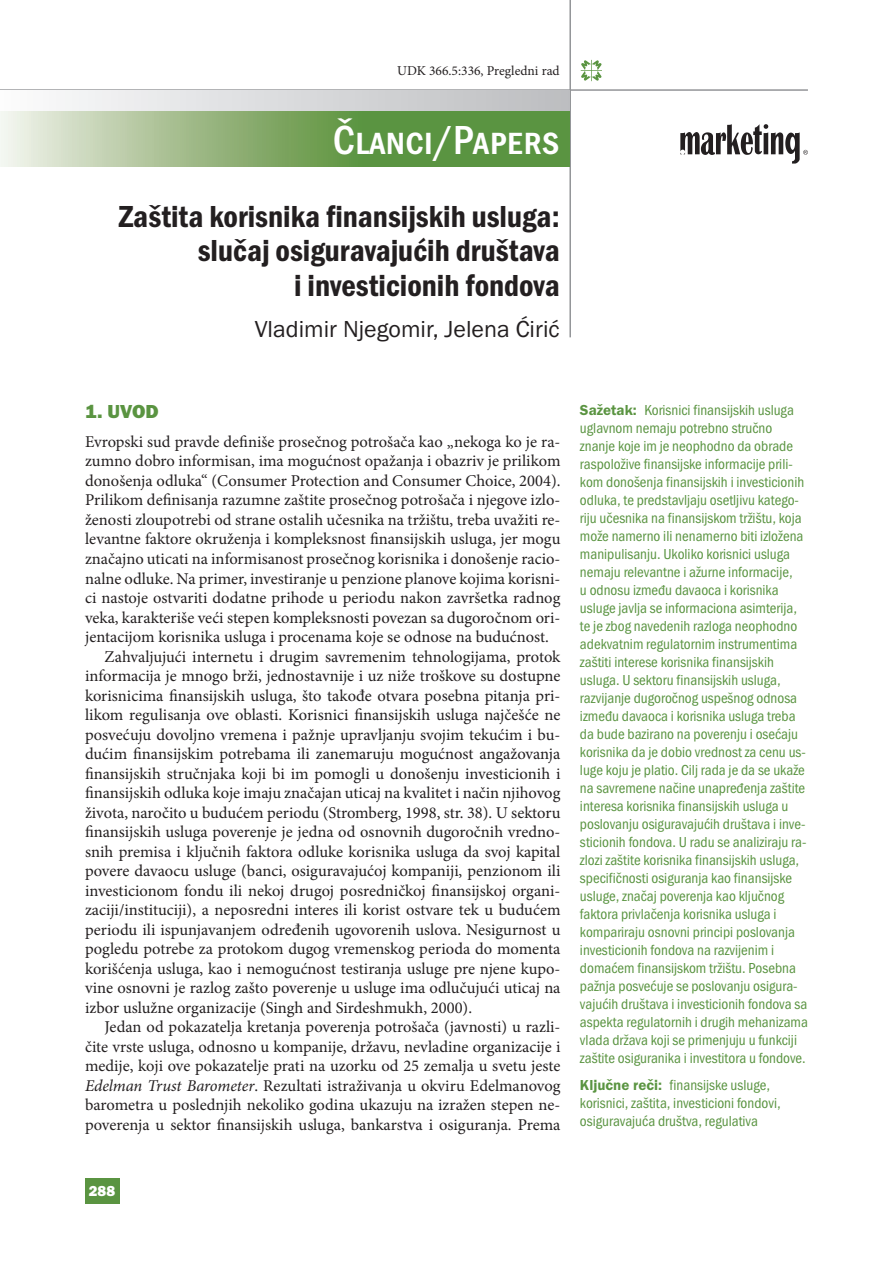
<style>
.page{position:relative;width:893px;height:1263px;background:#fff}
.page>*{position:absolute;margin:0;border:0;box-sizing:border-box;transform-origin:0 0}
.t1{font:500 condensed 42px "Franklin Got SC Itc TEE";color:#fff}
.t2{font:600 condensed 31.5px/34.5px "Franklin Got Itc TEE";color:#231f20;text-align:right}
.t3{font:24px "Franklin Got Itc TEE";color:#231f20}
.t4{font:19.5px "Franklin Got Itc TEE Heav";color:#5a9441}
.t5{font:16.5px "Minion Pro";color:#231f20}
.t6{font:condensed 15px/18px "Franklin Got Itc TEE";color:#5a9441}
.t7{font:15px "Franklin Got Itc TEE Heav";color:#fff}
.t8{font:13.5px "Minion Pro";color:#231f20}
.s1{font-style:italic}
.s2{font-weight:600;font-stretch:normal}
</style>
<div class="page">
<hr style="left:0;top:89px;width:808px;height:2px;background:#939598">
<hr style="left:569px;top:0;width:2px;height:337px;background:#939598">
<svg style="left:0;top:110px;width:569px;height:57px;background:#8bb075"></svg>
<div style="left:0;top:91px;width:569px;height:19px;background:linear-gradient(to right,#fbfcfc,#bbbdbf)"></div>
<svg style="left:680px;top:124px;width:128px;height:40px"></svg>
<svg style="left:581px;top:60px;width:21px;height:21px"></svg>
<div style="left:85px;top:1178px;width:34px;height:25px;background:#5a9441"></div>
<p class="t8" style="left:397px;top:62px;width:164px">UDK 366.5:336, Pregledni rad</p>
<h1 class="t1" style="left:333px;top:117px;width:228px">Članci/Papers</h1>
<h2 class="t2" style="left:119px;top:199px;width:442px">Zaštita korisnika finansijskih usluga: slučaj osiguravajućih društava<br>i investicionih fondova</h2>
<h3 class="t3" style="left:255px;top:316px;width:306px">Vladimir Njegomir, Jelena Ćirić</h3>
<p class="t4" style="left:85px;top:401px;width:75px">1. UVOD</p>
<p class="t5" style="left:85px;top:431px;width:477px">Evropski sud pravde definiše prosečnog potrošača kao „nekoga ko je ra-</p>
<p class="t5" style="left:85px;top:450px;width:477px">zumno dobro informisan, ima mogućnost opažanja i obazriv je prilikom</p>
<p class="t5" style="left:85px;top:470px;width:477px">donošenja odluka“ (Consumer Protection and Consumer Choice, 2004).</p>
<p class="t5" style="left:85px;top:489px;width:477px">Prilikom definisanja razumne zaštite prosečnog potrošača i njegove izlo-</p>
<p class="t5" style="left:85px;top:509px;width:477px">ženosti zloupotrebi od strane ostalih učesnika na tržištu, treba uvažiti re-</p>
<p class="t5" style="left:85px;top:528px;width:477px">levantne faktore okruženja i kompleksnost finansijskih usluga, jer mogu</p>
<p class="t5" style="left:85px;top:548px;width:477px">značajno uticati na informisanost prosečnog korisnika i donošenje racio-</p>
<p class="t5" style="left:85px;top:567px;width:477px">nalne odluke. Na primer, investiranje u penzione planove kojima korisni-</p>
<p class="t5" style="left:85px;top:587px;width:477px">ci nastoje ostvariti dodatne prihode u periodu nakon završetka radnog</p>
<p class="t5" style="left:85px;top:606px;width:477px">veka, karakteriše veći stepen kompleksnosti povezan sa dugoročnom ori-</p>
<p class="t5" style="left:85px;top:626px;width:465px">jentacijom korisnika usluga i procenama koje se odnose na budućnost.</p>
<p class="t5" style="left:105px;top:645px;width:457px">Zahvaljujući internetu i drugim savremenim tehnologijama, protok</p>
<p class="t5" style="left:85px;top:665px;width:477px">informacija je mnogo brži, jednostavnije i uz niže troškove su dostupne</p>
<p class="t5" style="left:85px;top:684px;width:477px">korisnicima finansijskih usluga, što takođe otvara posebna pitanja pri-</p>
<p class="t5" style="left:85px;top:704px;width:477px">likom regulisanja ove oblasti. Korisnici finansijskih usluga najčešće ne</p>
<p class="t5" style="left:85px;top:723px;width:477px">posvećuju dovoljno vremena i pažnje upravljanju svojim tekućim i bu-</p>
<p class="t5" style="left:85px;top:743px;width:477px">dućim finansijskim potrebama ili zanemaruju mogućnost angažovanja</p>
<p class="t5" style="left:85px;top:762px;width:477px">finansijskih stručnjaka koji bi im pomogli u donošenju investicionih i</p>
<p class="t5" style="left:85px;top:782px;width:477px">finansijskih odluka koje imaju značajan uticaj na kvalitet i način njihovog</p>
<p class="t5" style="left:85px;top:801px;width:477px">života, naročito u budućem periodu (Stromberg, 1998, str. 38). U sektoru</p>
<p class="t5" style="left:85px;top:821px;width:477px">finansijskih usluga poverenje je jedna od osnovnih dugoročnih vredno-</p>
<p class="t5" style="left:85px;top:840px;width:477px">snih premisa i ključnih faktora odluke korisnika usluga da svoj kapital</p>
<p class="t5" style="left:85px;top:860px;width:477px">povere davaocu usluge (banci, osiguravajućoj kompaniji, penzionom ili</p>
<p class="t5" style="left:85px;top:879px;width:477px">investicionom fondu ili nekoj drugoj posredničkoj finansijskoj organi-</p>
<p class="t5" style="left:85px;top:899px;width:477px">zaciji/instituciji), a neposredni interes ili korist ostvare tek u budućem</p>
<p class="t5" style="left:85px;top:918px;width:477px">periodu ili ispunjavanjem određenih ugovorenih uslova. Nesigurnost u</p>
<p class="t5" style="left:85px;top:938px;width:477px">pogledu potrebe za protokom dugog vremenskog perioda do momenta</p>
<p class="t5" style="left:85px;top:957px;width:477px">korišćenja usluga, kao i nemogućnost testiranja usluge pre njene kupo-</p>
<p class="t5" style="left:85px;top:977px;width:477px">vine osnovni je razlog zašto poverenje u usluge ima odlučujući uticaj na</p>
<p class="t5" style="left:85px;top:996px;width:389px">izbor uslužne organizacije (Singh and Sirdeshmukh, 2000).</p>
<p class="t5" style="left:105px;top:1016px;width:457px">Jedan od pokazatelja kretanja poverenja potrošača (javnosti) u razli-</p>
<p class="t5" style="left:85px;top:1035px;width:477px">čite vrste usluga, odnosno u kompanije, državu, nevladine organizacije i</p>
<p class="t5" style="left:85px;top:1055px;width:477px">medije, koji ove pokazatelje prati na uzorku od 25 zemalja u svetu jeste</p>
<p class="t5" style="left:85px;top:1074px;width:477px"><span class="s1">Edelman Trust Barometer</span>. Rezultati istraživanja u okviru Edelmanovog</p>
<p class="t5" style="left:85px;top:1094px;width:477px">barometra u poslednjih nekoliko godina ukazuju na izražen stepen ne-</p>
<p class="t5" style="left:85px;top:1113px;width:477px">poverenja u sektor finansijskih usluga, bankarstva i osiguranja. Prema</p>
<p class="t6" style="left:580px;top:401px;width:229px"><span class="s2">Sažetak:</span> Korisnici finansijskih usluga uglavnom nemaju potrebno stručno znanje koje im je neophodno da obrade raspoložive finansijske informacije prili&shy;kom donošenja finansijskih i investicionih odluka, te predstavljaju osetljivu katego&shy;riju učesnika na finansijskom tržištu, koja može namerno ili nenamerno biti izložena manipulisanju. Ukoliko korisnici usluga nemaju relevantne i ažurne informacije,<br>u odnosu između davaoca i korisnika usluge javlja se informaciona asimterija, te je zbog navedenih razloga neophodno adekvatnim regulatornim instrumentima zaštiti interese korisnika finansijskih usluga. U sektoru finansijskih usluga, razvijanje dugoročnog uspešnog odnosa između davaoca i korisnika usluga treba da bude bazirano na poverenju i osećaju korisnika da je dobio vrednost za cenu us&shy;luge koju je platio. Cilj rada je da se ukaže na savremene načine unapređenja zaštite interesa korisnika finansijskih usluga u poslovanju osiguravajućih društava i inve&shy;sticionih fondova. U radu se analiziraju ra&shy;zlozi zaštite korisnika finansijskih usluga, specifičnosti osiguranja kao finansijske usluge, značaj poverenja kao ključnog faktora privlačenja korisnika usluga i kompariraju osnovni principi poslovanja investicionih fondova na razvijenim i domaćem finansijskom tržištu. Posebna pažnja posvećuje se poslovanju osigura&shy;vajućih društava i investicionih fondova sa aspekta regulatornih i drugih mehanizama vlada država koji se primenjuju u funkciji zaštite osiguranika i investitora u fondove.</p>
<p class="t6" style="left:580px;top:1076px;width:202px"><span class="s2">Ključne reči:</span> finansijske usluge, korisnici, zaštita, investicioni fondovi, osiguravajuća društva, regulativa</p>
<p class="t7" style="left:89px;top:1182px;width:28px">288</p>
</div>
